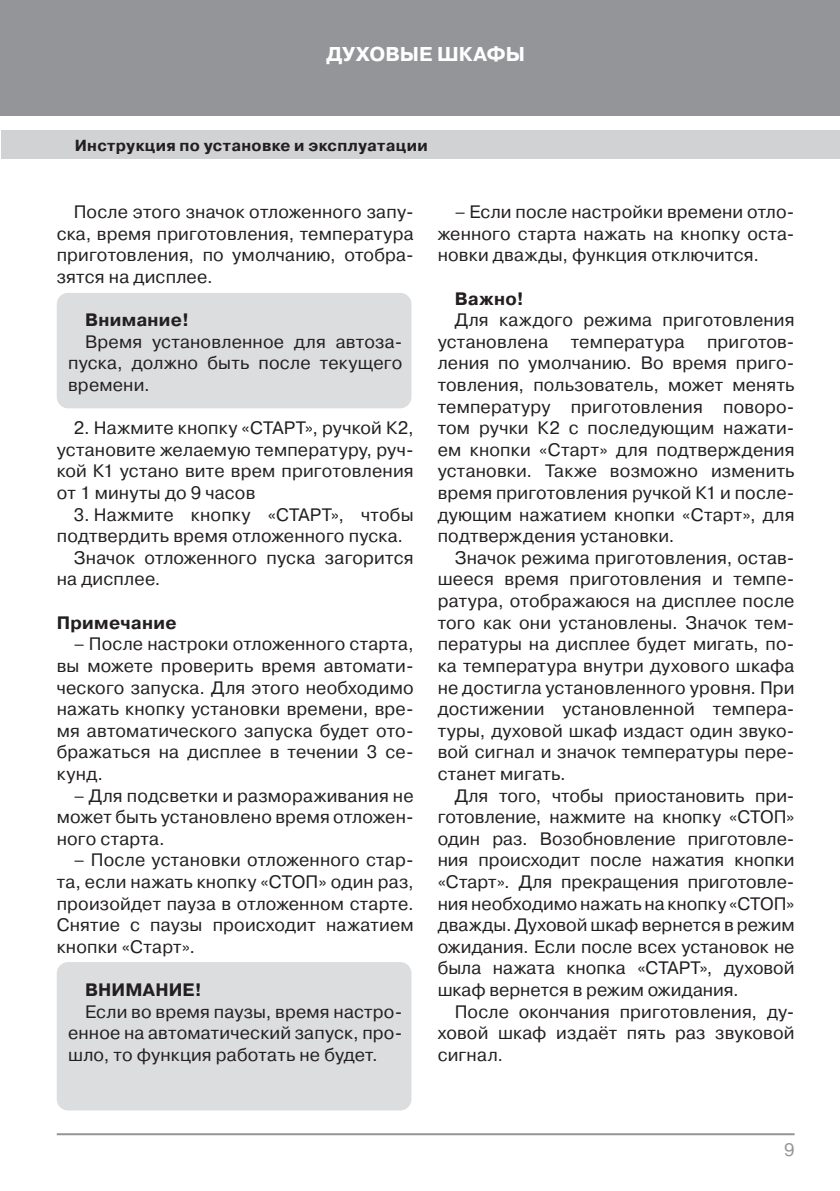
<style>
.page{position:relative;width:840px;height:1191px;background:#fff}
.page>*{position:absolute;margin:0;border:0;box-sizing:border-box;transform-origin:0 0}
.t1{font:700 20px "Pragmatica C";color:#fff}
.Based_text{font:18px/21.6px "Pragmatica C";letter-spacing:.01em;color:#231f20;text-align:justify}
.Based_text-2{font:700 18px "Pragmatica C";letter-spacing:.015em;color:#231f20}
.t2{font:18px "Pragmatica C";color:#939598}
.t3{font:700 16px "Pragmatica C";letter-spacing:.02em;color:#231f20}
</style>
<div class="page">
<div style="left:0;top:0;width:839px;height:116px;background:#939598"></div>
<div style="left:1px;top:130px;width:838px;height:29px;background:#d1d2d4"></div>
<hr style="left:57px;top:1133px;width:737px;height:2px;background:#939598">
<div style="left:57px;top:962px;width:354px;height:148px;background:#dcdddf;border-radius:11px"></div>
<div style="left:57px;top:293px;width:354px;height:115px;background:#dcdddf;border-radius:11px"></div>
<p class="t1" style="left:326px;top:43px;width:200px">ДУХОВЫЕ ШКАФЫ</p>
<p class="t3" style="left:75px;top:136px;width:354px">Инструкция по установке и эксплуатации</p>
<p class="Based_text" style="left:57px;top:201px;width:358px;text-indent:17px">После этого значок отложенного запу&shy;ска, время приготовления, температура приготовления, по умолчанию, отобра&shy;зятся на дисплее.</p>
<p class="Based_text-2" style="left:85px;top:310px;width:105px">Внимание!</p>
<p class="Based_text" style="left:68px;top:331px;width:335px;text-indent:17px">Время установленное для автоза&shy;пуска, должно быть после текущего времени.</p>
<p class="Based_text" style="left:57px;top:417px;width:358px;text-indent:17px">2. Нажмите кнопку «СТАРТ», ручкой К2, установите желаемую температуру, руч&shy;кой К1 устано вите врем приготовления от 1 минуты до 9 часов</p>
<p class="Based_text" style="left:57px;top:504px;width:358px;text-indent:17px">3. Нажмите кнопку «СТАРТ», чтобы подтвердить время отложенного пуска.</p>
<p class="Based_text" style="left:57px;top:547px;width:358px;text-indent:17px">Значок отложенного пуска загорится на дисплее.</p>
<p class="Based_text-2" style="left:57px;top:612px;width:121px">Примечание</p>
<p class="Based_text" style="left:57px;top:633px;width:358px;text-indent:17px">– После настроки отложенного старта, вы можете проверить время автомати&shy;ческого запуска. Для этого необходимо нажать кнопку установки времени, вре&shy;мя автоматического запуска будет ото&shy;бражаться на дисплее в течении 3 се&shy;кунд.</p>
<p class="Based_text" style="left:57px;top:784px;width:358px;text-indent:17px">– Для подсветки и размораживания не может быть установлено время отложен&shy;ного старта.</p>
<p class="Based_text" style="left:57px;top:849px;width:358px;text-indent:17px">– После установки отложенного стар&shy;та, если нажать кнопку «СТОП» один раз, произойдет пауза в отложенном старте.<br>Снятие с паузы происходит нажатием кнопки «Старт».</p>
<p class="Based_text-2" style="left:85px;top:979px;width:118px">ВНИМАНИЕ!</p>
<p class="Based_text" style="left:68px;top:1000px;width:335px;text-indent:17px">Если во время паузы, время настро&shy;енное на автоматический запуск, про&shy;шло, то функция работать не будет.</p>
<p class="Based_text" style="left:437px;top:201px;width:358px;text-indent:17px">– Если после настройки времени отло&shy;женного старта нажать на кнопку оста&shy;новки дважды, функция отключится.</p>
<p class="Based_text-2" style="left:454px;top:288px;width:71px">Важно!</p>
<p class="Based_text" style="left:437px;top:309px;width:358px;text-indent:17px">Для каждого режима приготовления установлена температура приготов&shy;ления по умолчанию. Во время приго&shy;товления, пользователь, может менять температуру приготовления поворо&shy;том ручки К2 с последующим нажати&shy;ем кнопки «Старт» для подтверждения установки. Также возможно изменить время приготовления ручкой К1 и после&shy;дующим нажатием кнопки «Старт», для подтверждения установки.</p>
<p class="Based_text" style="left:437px;top:547px;width:358px;text-align:left;text-indent:17px">Значок режима приготовления, остав&shy;шееся время приготовления и темпе&shy;ратура, отображаюся на дисплее после того как они установлены. Значок тем&shy;пературы на дисплее будет мигать, по&shy;ка температура внутри духового шкафа не достигла установленного уровня. При достижении установленной темпера&shy;туры, духовой шкаф издаст один звуко&shy;вой сигнал и значок температуры пере&shy;станет мигать.</p>
<p class="Based_text" style="left:437px;top:784px;width:358px;text-indent:17px">Для того, чтобы приостановить при&shy;готовление, нажмите на кнопку «СТОП» один раз. Возобновление приготовле&shy;ния происходит после нажатия кнопки «Старт». Для прекращения приготовле&shy;ния необходимо нажать на кнопку «СТОП» дважды. Духовой шкаф вернется в режим ожидания. Если после всех установок не была нажата кнопка «СТАРТ», духовой шкаф вернется в режим ожидания.</p>
<p class="Based_text" style="left:437px;top:1000px;width:358px;text-indent:17px">После окончания приготовления, ду&shy;ховой шкаф издаёт пять раз звуковой сигнал.</p>
<p class="t2" style="left:783px;top:1139px;width:12px">9</p>
</div>
